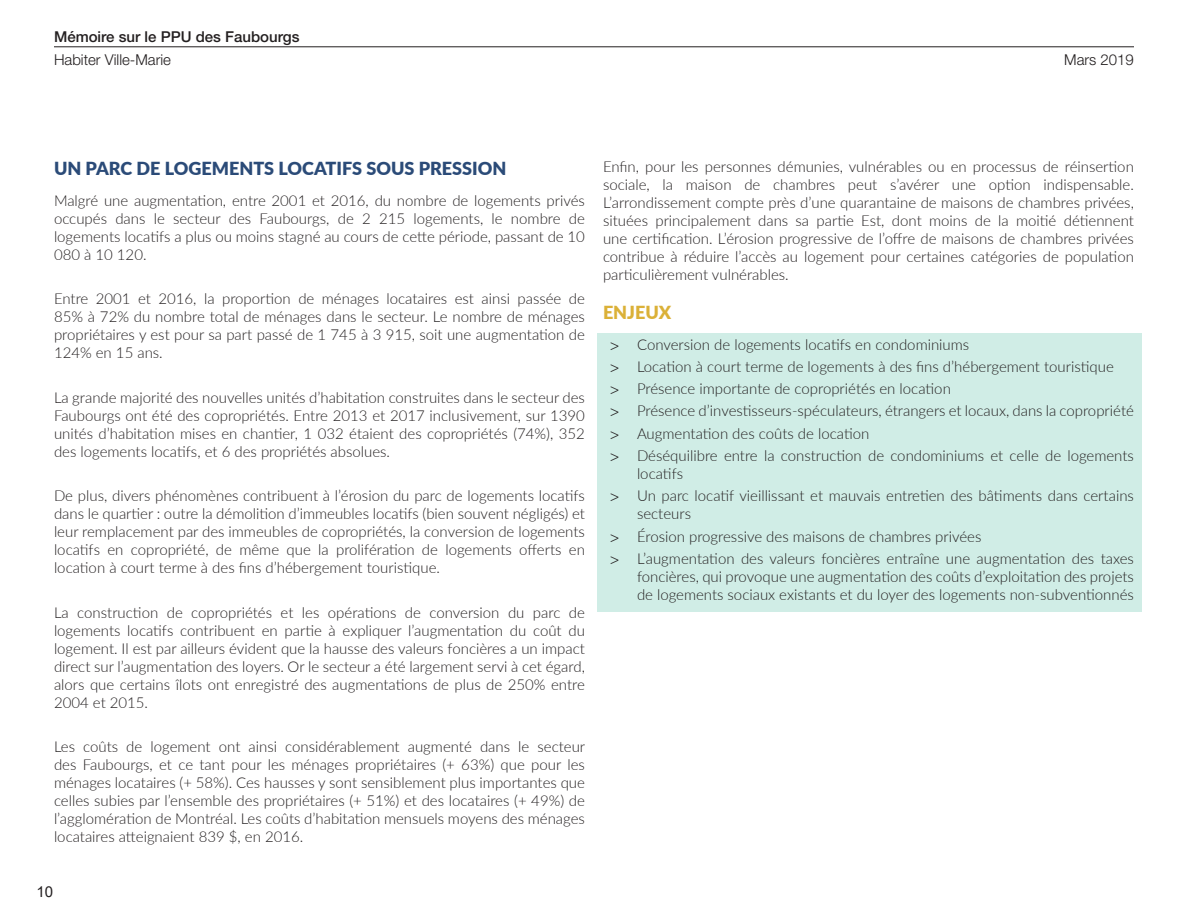
<style>
.page{position:relative;width:1188px;height:918px;background:#fff}
.page>*{position:absolute;margin:0;border:0;box-sizing:border-box;transform-origin:0 0}
.Uno{font:900 18px "Lato";color:#2b4b78}
.Trio{font:900 18px "Lato";color:#dbb138}
.Texte{font:300 15px/18px "Lato";color:#231f20;text-align:justify}
.t1{font:500 15px "Helvetica Neue LT Std";color:#231f20}
.t2{font:300 15px "Helvetica Neue LT Std";color:#231f20}
.t3{font:15px "Arial";color:#231f20}
.s1{font-family:"Helvetica Neue LT Std"}
</style>
<div class="page">
<hr style="left:54px;top:46px;width:1080px;height:1px;background:#231f20">
<div style="left:597px;top:333px;width:545px;height:278px;background:#d0ede6"></div>
<p class="t1" style="left:54px;top:28px;width:247px">Mémoire sur le PPU des Faubourgs</p>
<p class="t2" style="left:54px;top:51px;width:119px">Habiter Ville-Marie</p>
<p class="t2" style="left:1064px;top:51px;width:71px">Mars 2019</p>
<p class="Uno" style="left:54px;top:155px;width:454px">UN PARC DE LOGEMENTS LOCATIFS SOUS PRESSION</p>
<p class="Texte" style="left:54px;top:191px;width:532px">Malgré une augmentation, entre 2001 et 2016, du nombre de logements privés occupés dans le secteur des Faubourgs, de 2 215 logements, le nombre de logements locatifs a plus ou moins stagné au cours de cette période, passant de 10<br>080 à 10 120.</p>
<p class="Texte" style="left:54px;top:289px;width:532px">Entre 2001 et 2016, la proportion de ménages locataires est ainsi passée de 85% à 72% du nombre total de ménages dans le secteur. Le nombre de ménages propriétaires y est pour sa part passé de 1 745 à 3 915, soit une augmentation de 124% en 15 ans.</p>
<p class="Texte" style="left:54px;top:388px;width:532px">La grande majorité des nouvelles unités d’habitation construites dans le secteur des Faubourgs ont été des copropriétés. Entre 2013 et 2017 inclusivement, sur 1390 unités d’habitation mises en chantier, 1 032 étaient des copropriétés (74%), 352 des logements locatifs, et 6 des propriétés absolues.</p>
<p class="Texte" style="left:54px;top:486px;width:532px">De plus, divers phénomènes contribuent à l’érosion du parc de logements locatifs dans le quartier : outre la démolition d’immeubles locatifs (bien souvent négligés) et leur remplacement par des immeubles de copropriétés, la conversion de logements locatifs en copropriété, de même que la prolifération de logements offerts en location à court terme à des fins d’hébergement touristique.</p>
<p class="Texte" style="left:54px;top:603px;width:532px">La construction de copropriétés et les opérations de conversion du parc de logements locatifs contribuent en partie à expliquer l’augmentation du coût du logement. Il est par ailleurs évident que la hausse des valeurs foncières a un impact direct sur l’augmentation des loyers. Or le secteur a été largement servi à cet égard, alors que certains îlots ont enregistré des augmentations de plus de 250% entre 2004 et 2015.</p>
<p class="Texte" style="left:54px;top:737px;width:533px">Les coûts de logement ont ainsi considérablement augmenté dans le secteur des Faubourgs, et ce tant pour les ménages propriétaires (+ 63%) que pour les ménages locataires (+ 58%). Ces hausses y sont sensiblement plus importantes que celles subies par l’ensemble des propriétaires (+ 51%) et des locataires (+ 49%) de l’agglomération de Montréal. Les coûts d’habitation mensuels moyens des ménages locataires atteignaient 839 $, en 2016.</p>
<p class="t3" style="left:36px;top:881px;width:18px">10</p>
<p class="Texte" style="left:603px;top:157px;width:532px">Enfin, pour les personnes démunies, vulnérables ou en processus de réinsertion sociale, la maison de chambres peut s’avérer une option indispensable.<br>L’arrondissement compte près d’une quarantaine de maisons de chambres privées, situées principalement dans sa partie Est, dont moins de la moitié détiennent une certification. L’érosion progressive de l’offre de maisons de chambres privées contribue à réduire l’accès au logement pour certaines catégories de population particulièrement vulnérables.</p>
<p class="Trio" style="left:603px;top:299px;width:70px">ENJEUX</p>
<p class="Texte" style="left:610px;top:335px;width:361px"><span class="s1">&gt;</span> Conversion de logements locatifs en condominiums</p>
<p class="Texte" style="left:610px;top:357px;width:505px"><span class="s1">&gt;</span> Location à court terme de logements à des fins d’hébergement touristique</p>
<p class="Texte" style="left:610px;top:379px;width:342px"><span class="s1">&gt;</span> Présence importante de copropriétés en location</p>
<p class="Texte" style="left:610px;top:402px;width:525px"><span class="s1">&gt;</span> Présence d’investisseurs-spéculateurs, étrangers et locaux, dans la copropriété</p>
<p class="Texte" style="left:610px;top:424px;width:261px"><span class="s1">&gt;</span> Augmentation des coûts de location</p>
<p class="Texte" style="left:637px;top:446px;width:498px;text-indent:-27px"><span class="s1">&gt;</span> Déséquilibre entre la construction de condominiums et celle de logements locatifs</p>
<p class="Texte" style="left:637px;top:486px;width:498px;text-indent:-27px"><span class="s1">&gt;</span> Un parc locatif vieillissant et mauvais entretien des bâtiments dans certains secteurs</p>
<p class="Texte" style="left:610px;top:527px;width:373px"><span class="s1">&gt;</span> Érosion progressive des maisons de chambres privées</p>
<p class="Texte" style="left:637px;top:549px;width:498px;text-indent:-27px"><span class="s1">&gt;</span> L’augmentation des valeurs foncières entraîne une augmentation des taxes foncières, qui provoque une augmentation des coûts d’exploitation des projets de logements sociaux existants et du loyer des logements non-subventionnés</p>
</div>
